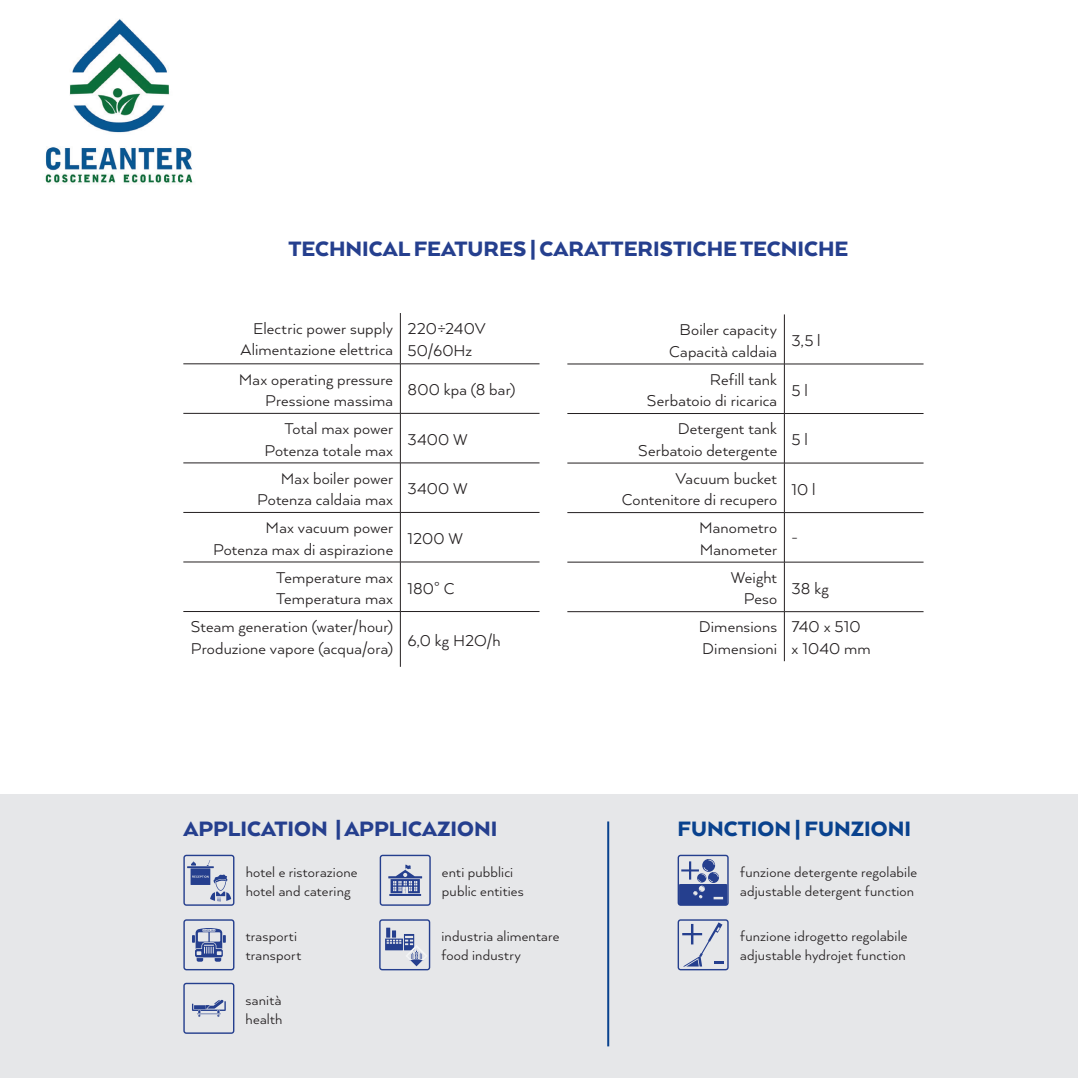
<style>
.page{position:relative;width:1078px;height:1078px;background:#fff}
.page>*{position:absolute;margin:0;border:0;box-sizing:border-box;transform-origin:0 0}
.t1{font:900 24px "Arquitecta";color:#253f8e}
.t2{font:900 24px "Arquitecta";color:#09428e}
.t3{font:18px/21.6px "Arquitecta";letter-spacing:.01em;color:#231f20;text-align:right}
.t4{font:16.2px "Arquitecta";color:#231f20}
.t5{font:16px/19.2px "Arquitecta";letter-spacing:.01em;color:#231f20}
</style>
<div class="page">
<div style="left:0;top:794px;width:1077px;height:283px;background:#e6e7e9"></div>
<svg style="left:677px;top:854px;width:51px;height:51px"></svg>
<svg style="left:677px;top:919px;width:51px;height:51px"></svg>
<hr style="left:400px;top:313px;width:1px;height:50px;background:#231f20">
<hr style="left:183px;top:363px;width:217px;height:1px;background:#231f20">
<hr style="left:400px;top:363px;width:139px;height:1px;background:#231f20">
<hr style="left:400px;top:364px;width:1px;height:49px;background:#231f20">
<hr style="left:183px;top:413px;width:217px;height:1px;background:#231f20">
<hr style="left:400px;top:413px;width:139px;height:1px;background:#231f20">
<hr style="left:400px;top:413px;width:1px;height:49px;background:#231f20">
<hr style="left:183px;top:462px;width:217px;height:1px;background:#231f20">
<hr style="left:400px;top:462px;width:139px;height:1px;background:#231f20">
<hr style="left:400px;top:463px;width:1px;height:49px;background:#231f20">
<hr style="left:183px;top:512px;width:217px;height:1px;background:#231f20">
<hr style="left:400px;top:512px;width:139px;height:1px;background:#231f20">
<hr style="left:400px;top:512px;width:1px;height:49px;background:#231f20">
<hr style="left:183px;top:561px;width:217px;height:1px;background:#231f20">
<hr style="left:400px;top:561px;width:139px;height:1px;background:#231f20">
<hr style="left:400px;top:562px;width:1px;height:49px;background:#231f20">
<hr style="left:183px;top:611px;width:217px;height:1px;background:#231f20">
<hr style="left:400px;top:611px;width:139px;height:1px;background:#231f20">
<hr style="left:400px;top:611px;width:1px;height:55px;background:#231f20">
<hr style="left:783px;top:314px;width:1px;height:50px;background:#231f20">
<hr style="left:567px;top:363px;width:217px;height:1px;background:#231f20">
<hr style="left:784px;top:363px;width:139px;height:1px;background:#231f20">
<hr style="left:783px;top:364px;width:1px;height:49px;background:#231f20">
<hr style="left:567px;top:413px;width:217px;height:1px;background:#231f20">
<hr style="left:784px;top:413px;width:139px;height:1px;background:#231f20">
<hr style="left:783px;top:413px;width:1px;height:50px;background:#231f20">
<hr style="left:567px;top:462px;width:217px;height:1px;background:#231f20">
<hr style="left:784px;top:462px;width:139px;height:1px;background:#231f20">
<hr style="left:783px;top:463px;width:1px;height:49px;background:#231f20">
<hr style="left:567px;top:512px;width:217px;height:1px;background:#231f20">
<hr style="left:784px;top:512px;width:139px;height:1px;background:#231f20">
<hr style="left:783px;top:512px;width:1px;height:50px;background:#231f20">
<hr style="left:567px;top:561px;width:217px;height:1px;background:#231f20">
<hr style="left:784px;top:561px;width:139px;height:1px;background:#231f20">
<hr style="left:783px;top:562px;width:1px;height:49px;background:#231f20">
<hr style="left:567px;top:611px;width:217px;height:1px;background:#231f20">
<hr style="left:784px;top:611px;width:139px;height:1px;background:#231f20">
<hr style="left:783px;top:611px;width:1px;height:50px;background:#231f20">
<svg style="left:183px;top:854px;width:51px;height:51px"></svg>
<svg style="left:183px;top:919px;width:51px;height:51px"></svg>
<svg style="left:183px;top:982px;width:51px;height:51px"></svg>
<svg style="left:379px;top:854px;width:51px;height:51px"></svg>
<svg style="left:379px;top:919px;width:51px;height:51px"></svg>
<hr style="left:607px;top:821px;width:2px;height:225px;background:#09428e">
<img style="left:45px;top:19px;width:148px;height:165px">
<h1 class="t1" style="left:288px;top:234px;width:561px">TECHNICAL FEATURES | CARATTERISTICHE TECNICHE</h1>
<p class="t3" style="left:240px;top:317px;width:154px">Electric power supply<br>Alimentazione elettrica</p>
<p class="t3" style="left:407px;top:317px;width:80px;text-align:left">220÷240V<br>50/60Hz</p>
<p class="t3" style="left:239px;top:367px;width:156px">Max operating pressure<br>Pressione massima</p>
<p class="t3" style="left:407px;top:378px;width:109px">800 kpa (8 bar)</p>
<p class="t3" style="left:264px;top:417px;width:130px">Total max power<br>Potenza totale max</p>
<p class="t3" style="left:407px;top:428px;width:62px">3400 W</p>
<p class="t3" style="left:257px;top:466px;width:137px">Max boiler power<br>Potenza caldaia max</p>
<p class="t3" style="left:407px;top:477px;width:62px">3400 W</p>
<p class="t3" style="left:213px;top:516px;width:181px">Max vacuum power<br>Potenza max di aspirazione</p>
<p class="t3" style="left:407px;top:527px;width:57px">1200 W</p>
<p class="t3" style="left:276px;top:565px;width:119px;text-align:left">Temperature max<br>Temperatura max</p>
<p class="t3" style="left:407px;top:576px;width:48px">180° C</p>
<p class="t3" style="left:191px;top:615px;width:311px;text-align:left">Steam generation (water/hour)<br>Produzione vapore (acqua/ora) 6,0 kg H2O/h</p>
<p class="t3" style="left:669px;top:318px;width:109px;text-align:center">Boiler capacity<br>Capacità caldaia</p>
<p class="t3" style="left:791px;top:329px;width:31px">3,5 l</p>
<p class="t3" style="left:646px;top:368px;width:132px">Refill tank<br>Serbatoio di ricarica</p>
<p class="t3" style="left:791px;top:378px;width:18px">5 l</p>
<p class="t3" style="left:638px;top:417px;width:140px">Detergent tank<br>Serbatoio detergente</p>
<p class="t3" style="left:791px;top:428px;width:18px">5 l</p>
<p class="t3" style="left:621px;top:467px;width:157px">Vacuum bucket<br>Contenitore di recupero</p>
<p class="t3" style="left:791px;top:477px;width:26px">10 l</p>
<p class="t3" style="left:699px;top:516px;width:79px;text-align:left">Manometro<br>Manometer</p>
<p class="t4" style="left:791px;top:528px;width:8px">-</p>
<p class="t3" style="left:730px;top:566px;width:48px">Weight<br>Peso</p>
<p class="t3" style="left:791px;top:576px;width:39px">38 kg</p>
<p class="t3" style="left:698px;top:615px;width:80px;text-align:left">Dimensions<br>Dimensioni</p>
<p class="t3" style="left:791px;top:615px;width:81px;text-align:left">740 x 510 x 1040 mm</p>
<h1 class="t1" style="left:183px;top:813px;width:315px">APPLICATION | APPLICAZIONI</h1>
<p class="t5" style="left:245px;top:861px;width:113px">hotel e ristorazione hotel and catering</p>
<p class="t5" style="left:245px;top:926px;width:57px">trasporti transport</p>
<p class="t5" style="left:245px;top:989px;width:38px">sanità health</p>
<p class="t5" style="left:442px;top:861px;width:83px">enti pubblici public entities</p>
<p class="t5" style="left:441px;top:926px;width:119px">industria alimentare food industry</p>
<h1 class="t2" style="left:677px;top:813px;width:235px">FUNCTION | FUNZIONI</h1>
<p class="t5" style="left:740px;top:861px;width:178px">funzione detergente regolabile adjustable detergent function</p>
<p class="t5" style="left:740px;top:926px;width:169px">funzione idrogetto regolabile adjustable hydrojet function</p>
</div>
